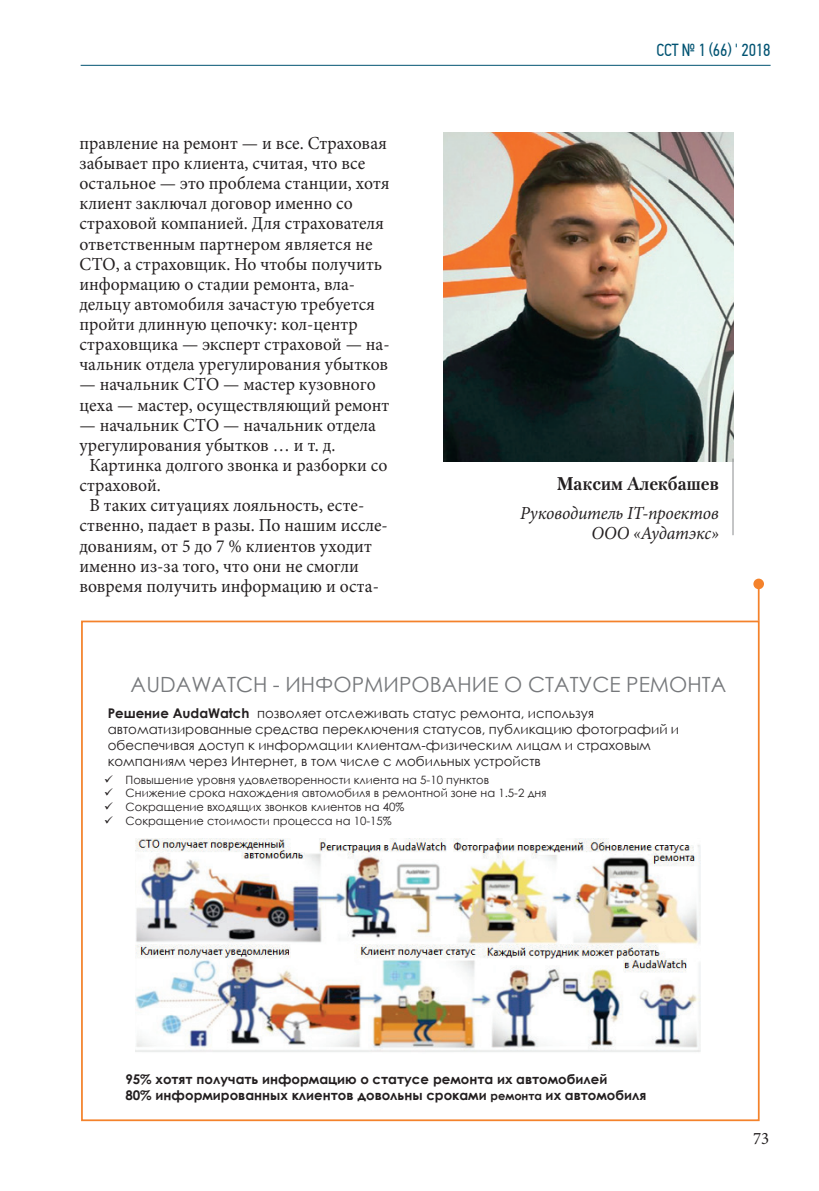
<style>
.page{position:relative;width:819px;height:1191px;background:#fff}
.page>*{position:absolute;margin:0;border:0;box-sizing:border-box;transform-origin:0 0}
.t1{font:21px "Century Gothic";color:#76787b}
.t2{font:18.38px/20.1px "Minion Pro";color:#231f20;scale:.96 1}
.t3{font:italic 18.38px/19.2px "Minion Pro";letter-spacing:-.01em;color:#231f20;text-align:right;scale:.96 1}
.t4{font:700 18.38px "Petersburg C";color:#231f20;scale:.96 1}
.t5{font:17.5px "PF Din Text Cond Pro";letter-spacing:-.01em;color:#015372;scale:.96 1}
.t6{font:17.5px "Minion Pro";color:#231f20;scale:.96 1}
.t7{font:13.3px/15.9px "Century Gothic";color:#231f20}
.t8{font:700 13.3px/16.1px "Century Gothic";color:#231f20}
.t9{font:11.38px "Century Gothic";color:#231f20}
.s1{font-weight:700}
.s2{font-size:11.38px}
</style>
<div class="page">
<hr style="left:81px;top:65px;width:689px;height:1px;background:#015372">
<div style="left:753px;top:578px;width:11px;height:11px;background:#f4822b;border-radius:50%"></div>
<img style="left:443px;top:132px;width:290px;height:329px">
<hr style="left:732px;top:458px;width:1px;height:77px;background:#8a8c8f">
<img style="left:135px;top:838px;width:565px;height:214px">
<div style="left:81px;top:620px;width:678px;height:501px;border:2px solid #f4822b"></div>
<hr style="left:757px;top:586px;width:2px;height:35px;background:#f4822b">
<p class="t2" style="left:79px;top:133px;width:324px">правление на ремонт — и все. Страховая забывает про клиента, считая, что все остальное — это проблема станции, хотя клиент заключал договор именно со страховой компанией. Для страхователя ответственным партнером является не СТО, а страховщик. Но чтобы получить информацию о стадии ремонта, вла&shy;дельцу автомобиля зачастую требуется пройти длинную цепочку: кол-центр страховщика — эксперт страховой — на&shy;чальник отдела урегулирования убытков</p>
<p class="t2" style="left:79px;top:374px;width:324px">— начальник СТО — мастер кузовного цеха — мастер, осуществляющий ремонт</p>
<p class="t2" style="left:79px;top:415px;width:310px">— начальник СТО — начальник отдела</p>
<p class="t2" style="left:79px;top:435px;width:268px">урегулирования убытков … и т. д.</p>
<p class="t2" style="left:89px;top:455px;width:312px">Картинка долгого звонка и разборки со</p>
<p class="t2" style="left:79px;top:475px;width:86px">страховой.</p>
<p class="t2" style="left:89px;top:495px;width:288px">В таких ситуациях лояльность, есте-</p>
<p class="t2" style="left:79px;top:515px;width:323px">ственно, падает в разы. По нашим иссле-</p>
<p class="t2" style="left:79px;top:535px;width:306px">дованиям, от 5 до 7 % клиентов уходит</p>
<p class="t2" style="left:79px;top:556px;width:293px">именно из-за того, что они не смогли</p>
<p class="t2" style="left:79px;top:576px;width:313px">вовремя получить информацию и оста-</p>
<p class="t5" style="left:656px;top:40px;width:120px">CСТ № 1 (66) ' 2018</p>
<p class="t4" style="left:557px;top:472px;width:170px">Максим Алекбашев</p>
<p class="t3" style="left:520px;top:504px;width:208px">Руководитель IT-проектов<br>ООО «Аудатэкс»</p>
<p class="t1" style="left:130px;top:670px;width:597px">AUDAWATCH - ИНФОРМИРОВАНИЕ О СТАТУСЕ РЕМОНТА</p>
<p class="t7" style="left:108px;top:705px;width:573px"><span class="s1">Решение AudaWatch</span> позволяет отслеживать статус ремонта, используя автоматизированные средства переключения статусов, публикацию фотографий и обеспечивая доступ к информации клиентам-физическим лицам и страховым компаниям через Интернет, в том числе с мобильных устройств</p>
<p class="t9" style="left:104px;top:771px;width:386px">✓ Повышение уровня удовлетворенности клиента на 5-10 пунктов</p>
<p class="t9" style="left:104px;top:785px;width:444px">✓ Снижение срока нахождения автомобиля в ремонтной зоне на 1.5-2 дня</p>
<p class="t9" style="left:104px;top:799px;width:302px">✓ Сокращение входящих звонков клиентов на 40%</p>
<p class="t9" style="left:104px;top:813px;width:289px">✓ Сокращение стоимости процесса на 10-15%</p>
<p class="t8" style="left:125px;top:1070px;width:522px">95% хотят получать информацию о статусе ремонта их автомобилей<br>80% информированных клиентов довольны сроками <span class="s2">ремонта</span> их автомобиля</p>
<p class="t6" style="left:753px;top:1126px;width:18px">73</p>
</div>
